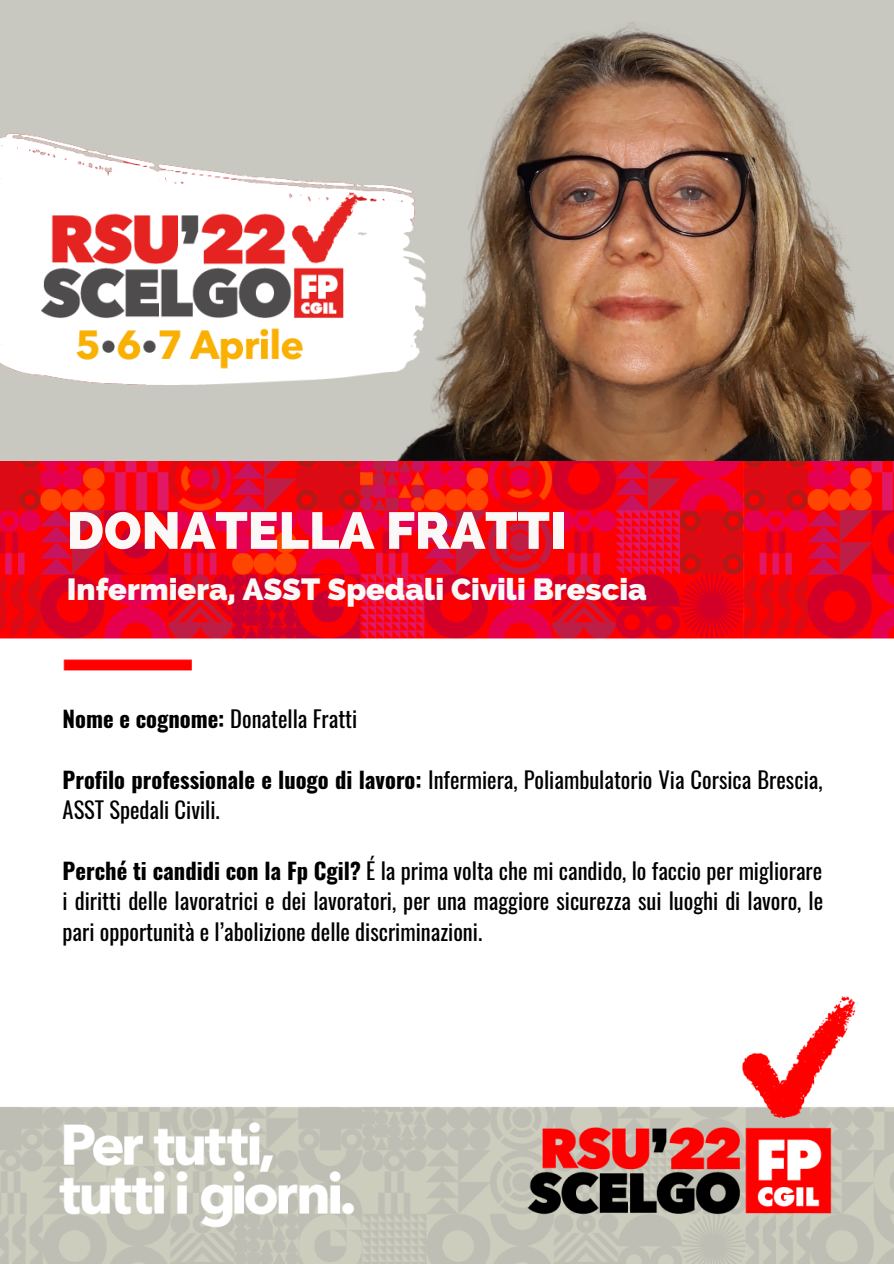
<style>
.page{position:relative;width:894px;height:1264px;background:#fff}
.page>*{position:absolute;margin:0;border:0;box-sizing:border-box;transform-origin:0 0}
.t1{font:800 51.75px "Raleway";color:#faf9f8}
.t2{font:800 30.75px "Raleway";color:#faf9f8}
.t3{font:22.5px/30.5px "Oswald";color:#000}
.s1{font-weight:700}
</style>
<div class="page">
<div style="left:0;top:0;width:893px;height:492px;background:#c9c8c0"></div>
<img style="left:396px;top:22px;width:497px;height:439px">
<img style="left:0;top:461px;width:893px;height:802px">
<img style="left:0;top:126px;width:467px;height:298px">
<p class="t1" style="left:67px;top:500px;width:500px">DONATELLA FRATTI</p>
<p class="t2" style="left:67px;top:570px;width:581px">Infermiera, ASST Spedali Civili Brescia</p>
<p class="t3" style="left:63px;top:702px;width:296px"><span class="s1">Nome e cognome:</span> Donatella Fratti</p>
<p class="t3" style="left:63px;top:763px;width:761px"><span class="s1">Profilo professionale e luogo di lavoro:</span> Infermiera, Poliambulatorio Via Corsica Brescia,<br>ASST Spedali Civili.</p>
<p class="t3" style="left:63px;top:854px;width:761px;text-align:justify"><span class="s1">Perché ti candidi con la Fp Cgil?</span> É la prima volta che mi candido, lo faccio per migliorare i diritti delle lavoratrici e dei lavoratori, per una maggiore sicurezza sui luoghi di lavoro, le pari opportunità e l’abolizione delle discriminazioni.</p>
</div>
